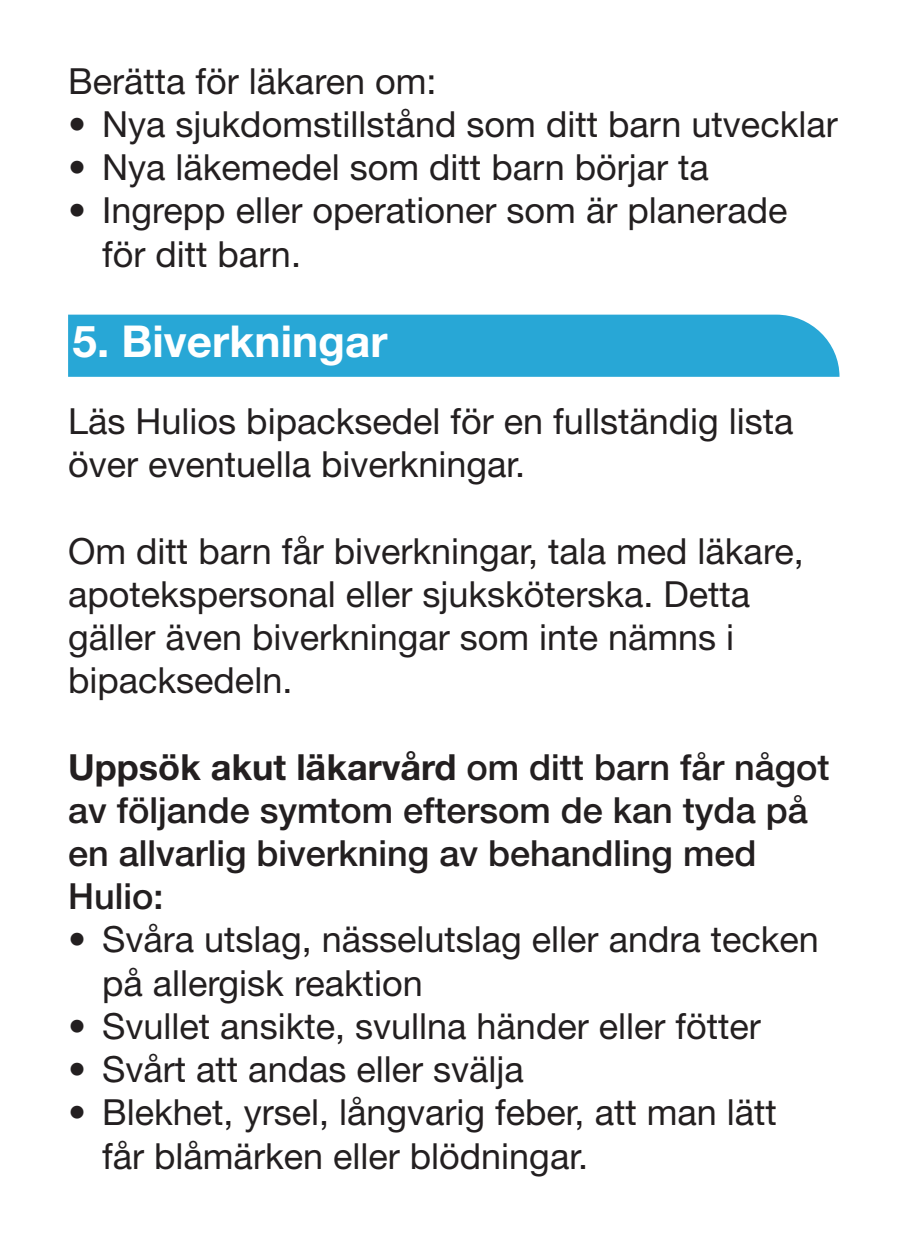
<style>
.page{position:relative;width:908px;height:1259px;background:#fff}
.page>*{position:absolute;margin:0;border:0;box-sizing:border-box;transform-origin:0 0}
.Rubrik_Vit{font:700 44px "Helvetica Neue LT Pro";color:#fff}
.t1{font:36px/43.2px "Helvetica Neue LT Pro";color:#231f20}
.t2{font:500 36px/43.2px "Helvetica Neue LT Pro";color:#231f20}
.s1{font-weight:700}
</style>
<div class="page">
<div style="left:68px;top:315px;width:771px;height:62px;background:#28a7d6"></div>
<p class="t1" style="left:68px;top:58px;width:370px">Berätta för läkaren om:</p>
<p class="t1" style="left:68px;top:102px;width:770px">• Nya sjukdomstillstånd som ditt barn utvecklar</p>
<p class="t1" style="left:68px;top:145px;width:642px">• Nya läkemedel som ditt barn börjar ta</p>
<p class="t1" style="left:102px;top:188px;width:686px;text-indent:-34px">• Ingrepp eller operationer som är planerade för ditt barn.</p>
<p class="Rubrik_Vit" style="left:73px;top:314px;width:316px">5. Biverkningar</p>
<p class="t1" style="left:68px;top:398px;width:726px">Läs Hulios bipacksedel för en fullständig lista över eventuella biverkningar.</p>
<p class="t1" style="left:68px;top:528px;width:736px">Om ditt barn får biverkningar, tala med läkare, apotekspersonal eller sjuksköterska. Detta gäller även biverkningar som inte nämns i bipacksedeln.</p>
<p class="t2" style="left:68px;top:745px;width:762px"><span class="s1">Uppsök akut läkarvård</span> om ditt barn får något av följande symtom eftersom de kan tyda på en allvarlig biverkning av behandling med Hulio:</p>
<p class="t1" style="left:102px;top:917px;width:718px;text-indent:-34px">• Svåra utslag, nässelutslag eller andra tecken på allergisk reaktion</p>
<p class="t1" style="left:68px;top:1003px;width:694px">• Svullet ansikte, svullna händer eller fötter</p>
<p class="t1" style="left:68px;top:1046px;width:457px">• Svårt att andas eller svälja</p>
<p class="t1" style="left:102px;top:1090px;width:676px;text-indent:-34px">• Blekhet, yrsel, långvarig feber, att man lätt får blåmärken eller blödningar.</p>
</div>
